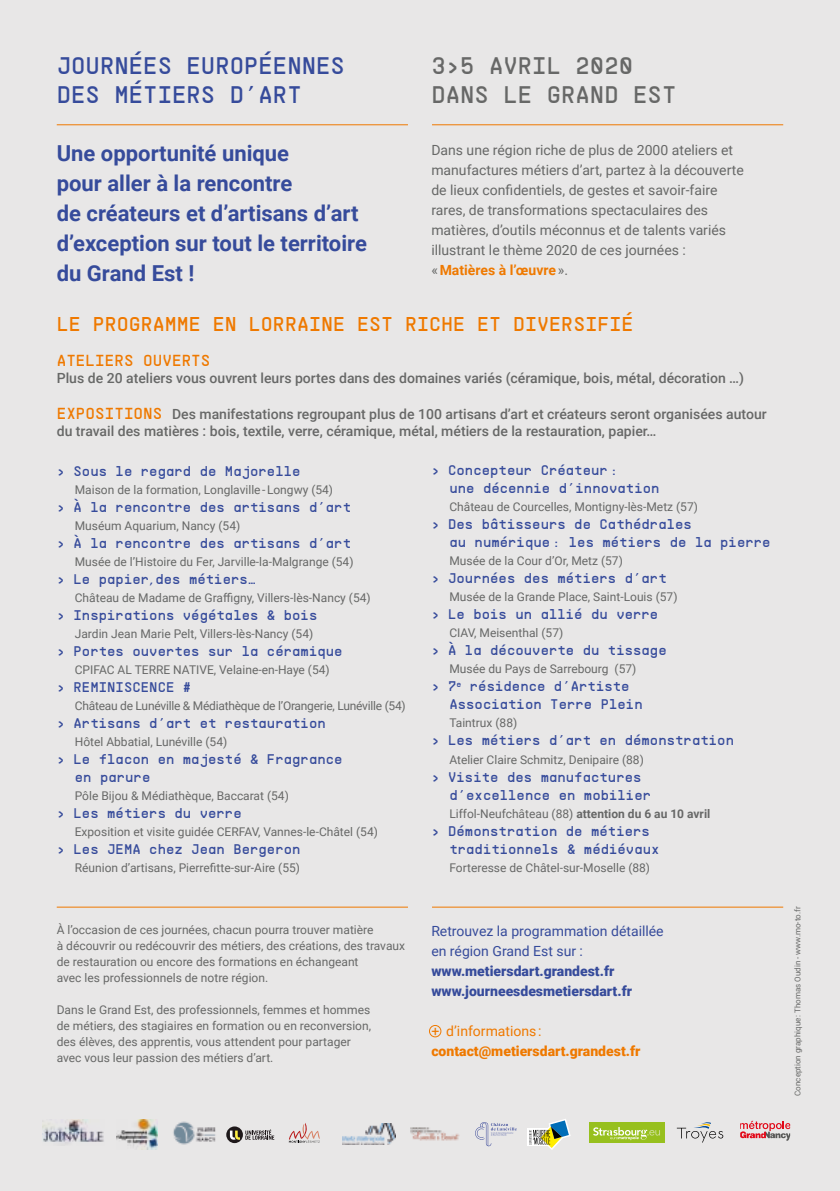
<style>
.page{position:relative;width:840px;height:1191px;background:#fff}
.page>*{position:absolute;margin:0;border:0;box-sizing:border-box;transform-origin:0 0}
.t1{font:24px/28.8px "Supply";color:#364b9b}
.t2{font:24px/28.8px "Supply";color:#676867}
.t3{font:700 22px/30px "Roboto";color:#364b9b}
.t4{font:20px "Supply";color:#ef7900}
.t5{font:16px "Supply";color:#ef7900}
.t6{font:14px/18px "Supply";color:#364b9b}
.t7{font:500 14px/16.8px "Roboto";color:#676867}
.t8{font:14px/20px "Roboto";color:#676867}
.t9{font:900 14px/20px "Roboto";color:#364b9b}
.t10{font:14px/20px "Roboto";color:#364b9b}
.t11{font:900 14px "Roboto";color:#ef7900}
.t12{font:14px "Roboto";color:#ef7900}
.t13{font:12px/16px "Roboto";color:#676867}
.t14{font:12px "Roboto";letter-spacing:-.02em;color:#676867}
.t15{font:8px "Roboto";color:#676867}
.s1{font-weight:700;color:#ef7900}
.s2{font-family:"Supply";font-weight:400;font-size:16px;color:#ef7900}
.s3{font-weight:700}
</style>
<div class="page">
<div style="left:0;top:0;width:839px;height:1191px;background:#e8e7e7"></div>
<svg style="left:740px;top:1120px;width:49px;height:20px"></svg>
<svg style="left:527px;top:1119px;width:43px;height:31px"></svg>
<svg style="left:475px;top:1122px;width:41px;height:24px"></svg>
<div style="left:588px;top:1122px;width:76px;height:20px;background:#97c01e"></div>
<svg style="left:593px;top:1127px;width:66px;height:13px"></svg>
<svg style="left:676px;top:1122px;width:46px;height:20px"></svg>
<svg style="left:226px;top:1126px;width:17px;height:17px"></svg>
<svg style="left:230px;top:1129px;width:44px;height:10px"></svg>
<svg style="left:289px;top:1123px;width:31px;height:19px"></svg>
<img style="left:43px;top:1119px;width:61px;height:25px">
<img style="left:116px;top:1119px;width:41px;height:30px">
<img style="left:173px;top:1121px;width:43px;height:24px">
<img style="left:342px;top:1123px;width:53px;height:21px">
<img style="left:410px;top:1127px;width:49px;height:14px">
<hr style="left:57px;top:124px;width:351px;height:1px;background:#ef7900">
<hr style="left:57px;top:906px;width:351px;height:1px;background:#ef7900">
<hr style="left:432px;top:124px;width:350px;height:1px;background:#ef7900">
<hr style="left:432px;top:906px;width:350px;height:1px;background:#ef7900">
<div style="left:429px;top:1025px;width:12px;height:12px;border:1px solid #ef7900;border-radius:50%"></div>
<h1 class="t1" style="left:57px;top:51px;width:290px">JOURNÉES EUROPÉENNES<br>DES MÉTIERS D’ART</h1>
<h1 class="t2" style="left:431px;top:51px;width:246px">3&gt;5 AVRIL 2020<br>DANS LE GRAND EST</h1>
<h2 class="t3" style="left:57px;top:137px;width:311px">Une opportunité unique<br>pour aller à la rencontre<br>de créateurs et d’artisans d’art d’exception sur tout le territoire du Grand Est !</h2>
<p class="t8" style="left:431px;top:139px;width:314px">Dans une région riche de plus de 2000 ateliers et manufactures métiers d’art, partez à la découverte de lieux confidentiels, de gestes et savoir-faire rares, de transformations spectaculaires des matières, d’outils méconnus et de talents variés illustrant le thème 2020 de ces journées :<br>« <span class="s1">Matières à l’œuvre</span> ».</p>
<h3 class="t4" style="left:57px;top:310px;width:578px">LE PROGRAMME EN LORRAINE EST RICHE ET DIVERSIFIÉ</h3>
<h3 class="t5" style="left:57px;top:350px;width:155px">ATELIERS OUVERTS</h3>
<p class="t7" style="left:57px;top:369px;width:688px">Plus de 20 ateliers vous ouvrent leurs portes dans des domaines variés (céramique, bois, métal, décoration …)</p>
<p class="t7" style="left:57px;top:405px;width:711px"><span class="s2">EXPOSITIONS</span> Des manifestations regroupant plus de 100 artisans d’art et créateurs seront organisées autour du travail des matières : bois, textile, verre, céramique, métal, métiers de la restauration, papier…</p>
<p class="t6" style="left:57px;top:462px;width:245px">&gt; Sous le regard de Majorelle</p>
<p class="t13" style="left:75px;top:481px;width:260px">Maison de la formation, Longlaville - Longwy (54)</p>
<p class="t6" style="left:57px;top:498px;width:296px">&gt; À la rencontre des artisans d’art</p>
<p class="t13" style="left:75px;top:517px;width:167px">Muséum Aquarium, Nancy (54)</p>
<p class="t6" style="left:57px;top:534px;width:296px">&gt; À la rencontre des artisans d’art</p>
<p class="t13" style="left:75px;top:553px;width:280px">Musée de l’Histoire du Fer, Jarville-la-Malgrange (54)</p>
<p class="t6" style="left:57px;top:570px;width:201px">&gt; Le papier,des métiers…</p>
<p class="t13" style="left:75px;top:589px;width:297px">Château de Madame de Graffigny, Villers-lès-Nancy (54)</p>
<p class="t6" style="left:57px;top:606px;width:262px">&gt; Inspirations végétales &amp; bois</p>
<p class="t13" style="left:75px;top:625px;width:240px">Jardin Jean Marie Pelt, Villers-lès-Nancy (54)</p>
<p class="t6" style="left:57px;top:642px;width:287px">&gt; Portes ouvertes sur la céramique</p>
<p class="t13" style="left:75px;top:661px;width:256px">CPIFAC AL TERRE NATIVE, Velaine-en-Haye (54)</p>
<p class="t6" style="left:57px;top:678px;width:136px">&gt; REMINISCENCE #</p>
<p class="t14" style="left:75px;top:697px;width:332px">Château de Lunéville &amp; Médiathèque de l’Orangerie, Lunéville (54)</p>
<p class="t6" style="left:57px;top:714px;width:270px">&gt; Artisans d’art et restauration</p>
<p class="t13" style="left:75px;top:733px;width:154px">Hôtel Abbatial, Lunéville (54)</p>
<p class="t6" style="left:75px;top:750px;width:269px;text-indent:-18px">&gt; Le flacon en majesté &amp; Fragrance en parure</p>
<p class="t13" style="left:75px;top:787px;width:215px">Pôle Bijou &amp; Médiathèque, Baccarat (54)</p>
<p class="t6" style="left:57px;top:804px;width:186px">&gt; Les métiers du verre</p>
<p class="t13" style="left:75px;top:823px;width:304px">Exposition et visite guidée CERFAV, Vannes-le-Châtel (54)</p>
<p class="t6" style="left:57px;top:840px;width:245px">&gt; Les JEMA chez Jean Bergeron</p>
<p class="t13" style="left:75px;top:859px;width:227px">Réunion d’artisans, Pierrefitte-sur-Aire (55)</p>
<p class="t13" style="left:57px;top:921px;width:350px">À l’occasion de ces journées, chacun pourra trouver matière<br>à découvrir ou redécouvrir des métiers, des créations, des travaux de restauration ou encore des formations en échangeant<br>avec les professionnels de notre région.</p>
<p class="t13" style="left:57px;top:1001px;width:316px">Dans le Grand Est, des professionnels, femmes et hommes de métiers, des stagiaires en formation ou en reconversion, des élèves, des apprentis, vous attendent pour partager avec vous leur passion des métiers d’art.</p>
<p class="t6" style="left:449px;top:461px;width:212px;text-indent:-18px">&gt; Concepteur Créateur:<br>une décennie d’innovation</p>
<p class="t13" style="left:449px;top:499px;width:250px">Château de Courcelles, Montigny-lès-Metz (57)</p>
<p class="t6" style="left:449px;top:515px;width:322px;text-indent:-18px">&gt; Des bâtisseurs de Cathédrales<br>au numérique: les métiers de la pierre</p>
<p class="t13" style="left:449px;top:553px;width:175px">Musée de la Cour d’Or, Metz (57)</p>
<p class="t6" style="left:431px;top:569px;width:237px">&gt; Journées des métiers d’art</p>
<p class="t13" style="left:449px;top:589px;width:229px">Musée de la Grande Place, Saint-Louis (57)</p>
<p class="t6" style="left:431px;top:605px;width:228px">&gt; Le bois un allié du verre</p>
<p class="t13" style="left:449px;top:625px;width:115px">CIAV, Meisenthal (57)</p>
<p class="t6" style="left:431px;top:641px;width:237px">&gt; À la découverte du tissage</p>
<p class="t13" style="left:449px;top:661px;width:188px">Musée du Pays de Sarrebourg (57)</p>
<p class="t6" style="left:449px;top:677px;width:195px;text-indent:-18px">&gt; 7<sup>e</sup> résidence d’Artiste<br>Association Terre Plein</p>
<p class="t13" style="left:449px;top:715px;width:69px">Taintrux (88)</p>
<p class="t6" style="left:431px;top:731px;width:304px">&gt; Les métiers d’art en démonstration</p>
<p class="t13" style="left:449px;top:751px;width:196px">Atelier Claire Schmitz, Denipaire (88)</p>
<p class="t6" style="left:449px;top:767px;width:203px;text-indent:-18px">&gt; Visite des manufactures d’excellence en mobilier</p>
<p class="t13" style="left:449px;top:805px;width:262px">Liffol-Neufchâteau (88) <span class="s3">attention du 6 au 10 avril</span></p>
<p class="t6" style="left:449px;top:821px;width:211px;text-indent:-18px">&gt; Démonstration de métiers traditionnels &amp; médiévaux</p>
<p class="t13" style="left:449px;top:859px;width:202px">Forteresse de Châtel-sur-Moselle (88)</p>
<p class="t10" style="left:431px;top:920px;width:234px">Retrouvez la programmation détaillée en région Grand Est sur :</p>
<p class="t9" style="left:431px;top:960px;width:202px">www.metiersdart.grandest.fr www.journeesdesmetiersdart.fr</p>
<p class="t12" style="left:431px;top:1021px;width:112px">+ d’informations :</p>
<p class="t11" style="left:431px;top:1041px;width:210px">contact@metiersdart.grandest.fr</p>
<p class="t15" style="left:791px;top:1095px;width:191px;rotate:-90deg">Conception graphique : Thomas Oudin - www.mo-to.fr</p>
</div>
